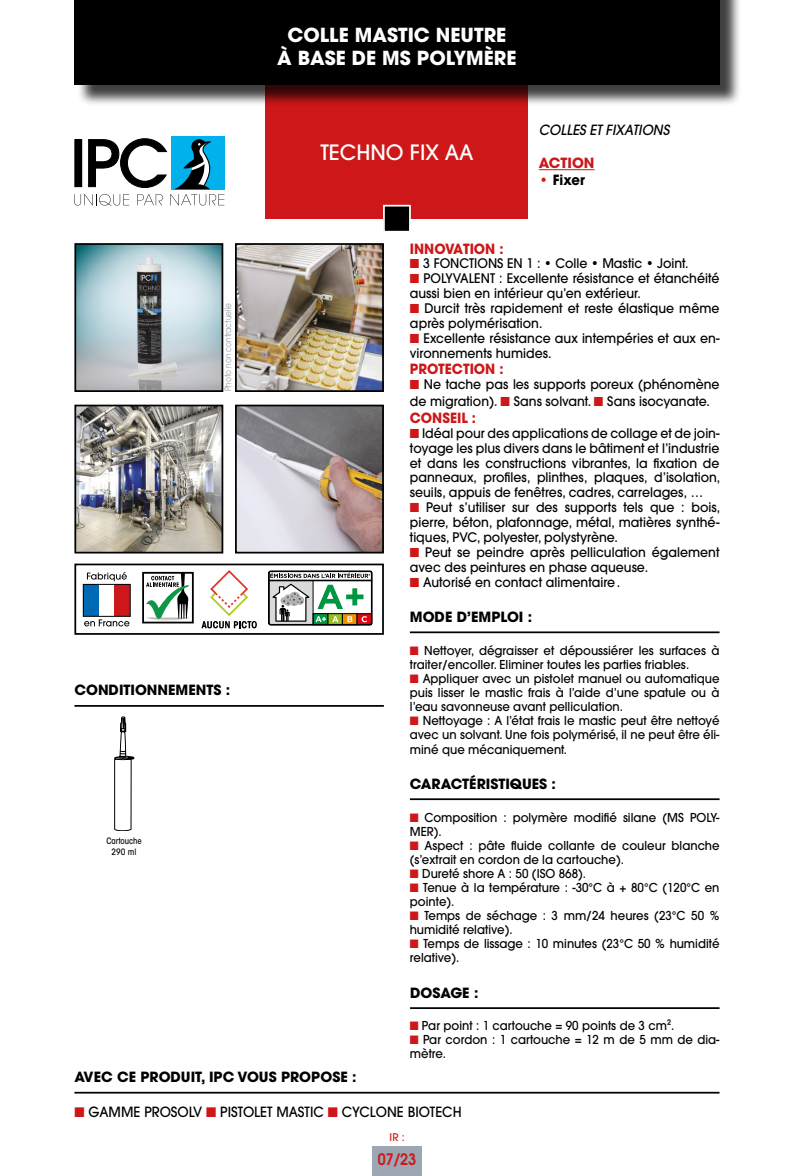
<style>
.page{position:relative;width:794px;height:1176px;background:#fff}
.page>*{position:absolute;margin:0;border:0;box-sizing:border-box;transform-origin:0 0}
.t1{font:500 21px "ITC Avant Garde Std";color:#fff}
.t2{font:700 19.25px "ITC Avant Garde Std";color:#fff}
.t3{font:600 15.75px "ITC Avant Garde Std";color:#cd1719;scale:.9 1}
.t4{font:700 14px "ITC Avant Garde Std";color:#000}
.t5{font:500 14px "ITC Avant Garde Std";color:#000;scale:.95 1}
.t6{font:700 14px "ITC Avant Garde Std";color:#cd1719;scale:.95 1}
.t7{font:italic 500 14px "ITC Avant Garde Std";color:#000;scale:.95 1}
.t8{font:700 14px "ITC Avant Garde Std";color:#cd1719}
.t9{font:700 14px "ITC Avant Garde Std";color:#000;scale:.95 1}
.t10{font:500 13.12px/14.9px "ITC Avant Garde Std";color:#000;scale:.95 1}
.t11{font:500 12.25px/14px "ITC Avant Garde Std";color:#000;scale:.95 1}
.t12{font:500 10.5px "ITC Avant Garde Std";color:#cd1719}
.t13{font:8.75px "ITC Avant Garde Std";color:#91989c;scale:.85 1}
.t14{font:500 condensed 8.75px "ITC Avant Garde Std";color:#000}
.s1{color:#cd1719}
</style>
<div class="page">
<div style="left:74px;top:563px;width:310px;height:72px;border:2px solid #000"></div>
<div style="left:266px;top:79px;width:262px;height:140px;background:#cd1719"></div>
<div style="left:77px;top:0;width:664px;height:106px;background:#000;opacity:.75"></div>
<div style="left:74px;top:0;width:645px;height:84px;background:#000"></div>
<div style="left:372px;top:1146px;width:50px;height:30px;background:#9ca7b3"></div>
<div style="left:171px;top:136px;width:53px;height:53px;background:#00b1eb"></div>
<svg style="left:74px;top:138px;width:150px;height:67px"></svg>
<div style="left:384px;top:206px;width:26px;height:26px;background:#000"></div>
<div style="left:383px;top:205px;width:28px;height:28px;border:2px solid #fff"></div>
<hr style="left:74px;top:705px;width:310px;height:2px;background:#000">
<hr style="left:410px;top:631px;width:309px;height:2px;background:#000">
<hr style="left:410px;top:798px;width:309px;height:2px;background:#000">
<hr style="left:74px;top:1092px;width:645px;height:1px;background:#000">
<hr style="left:410px;top:1007px;width:309px;height:2px;background:#000">
<hr style="left:539px;top:169px;width:55px;height:1px;background:#cd1719">
<div style="left:83px;top:584px;width:16px;height:32px;background:#0069b4"></div>
<div style="left:115px;top:584px;width:15px;height:32px;background:#cd1719"></div>
<div style="left:83px;top:584px;width:48px;height:33px;border:1px solid #000"></div>
<svg style="left:87px;top:572px;width:40px;height:9px"></svg>
<svg style="left:84px;top:619px;width:45px;height:7px"></svg>
<div style="left:142px;top:572px;width:52px;height:51px;border:2px solid #000"></div>
<svg style="left:146px;top:572px;width:44px;height:52px"></svg>
<svg style="left:115px;top:717px;width:19px;height:114px"></svg>
<svg style="left:268px;top:571px;width:104px;height:54px"></svg>
<img style="left:77px;top:246px;width:143px;height:143px">
<div style="left:74px;top:243px;width:149px;height:149px;border:2px solid #000"></div>
<img style="left:77px;top:408px;width:143px;height:142px">
<div style="left:74px;top:405px;width:149px;height:148px;border:2px solid #000"></div>
<img style="left:238px;top:246px;width:143px;height:143px">
<div style="left:235px;top:243px;width:149px;height:149px;border:2px solid #000"></div>
<img style="left:238px;top:408px;width:143px;height:142px">
<div style="left:235px;top:405px;width:149px;height:148px;border:2px solid #000"></div>
<svg style="left:201px;top:570px;width:56px;height:58px"></svg>
<p class="t13" style="left:223px;top:391px;width:105px;rotate:-90deg">Photo non contractuelle</p>
<p class="t4" style="left:74px;top:681px;width:157px">CONDITIONNEMENTS :</p>
<p class="t14" style="left:106px;top:836px;width:37px">Cartouche</p>
<p class="t14" style="left:112px;top:846px;width:26px">290 ml</p>
<p class="t2" style="left:287px;top:22px;width:220px">COLLE MASTIC NEUTRE</p>
<p class="t2" style="left:277px;top:45px;width:241px">À BASE DE MS POLYMÈRE</p>
<p class="t1" style="left:320px;top:139px;width:155px">TECHNO FIX AA</p>
<p class="t7" style="left:539px;top:121px;width:139px">COLLES ET FIXATIONS</p>
<p class="t8" style="left:539px;top:154px;width:57px">ACTION</p>
<p class="t9" style="left:539px;top:171px;width:50px"><span class="s1">•</span> Fixer</p>
<p class="t6" style="left:410px;top:239px;width:100px">INNOVATION :</p>
<p class="t10" style="left:410px;top:256px;width:295px"><span class="s1">■</span> 3 FONCTIONS EN 1 : • Colle • Mastic • Joint.</p>
<p class="t10" style="left:410px;top:271px;width:327px"><span class="s1">■</span> POLYVALENT : Excellente résistance et étanchéité aussi bien en intérieur qu’en extérieur.</p>
<p class="t10" style="left:410px;top:301px;width:327px"><span class="s1">■</span> Durcit très rapidement et reste élastique même après polymérisation.</p>
<p class="t10" style="left:410px;top:330px;width:327px"><span class="s1">■</span> Excellente résistance aux intempéries et aux en&shy;vironnements humides.</p>
<p class="t6" style="left:410px;top:360px;width:100px">PROTECTION :</p>
<p class="t10" style="left:410px;top:376px;width:327px;line-height:16.8px"><span class="s1">■</span> Ne tache pas les supports poreux (phénomène de migration). <span class="s1">■</span> Sans solvant. <span class="s1">■</span> Sans isocyanate.</p>
<p class="t6" style="left:410px;top:408px;width:71px">CONSEIL :</p>
<p class="t10" style="left:410px;top:425px;width:328px;text-align:justify"><span class="s1">■</span> Idéal pour des applications de collage et de join&shy;toyage les plus divers dans le bâtiment et l’industrie et dans les constructions vibrantes, la fixation de panneaux, profiles, plinthes, plaques, d’isolation, seuils, appuis de fenêtres, cadres, carrelages, …</p>
<p class="t10" style="left:410px;top:500px;width:328px;text-align:justify"><span class="s1">■</span> Peut s’utiliser sur des supports tels que : bois, pierre, béton, plafonnage, métal, matières synthé&shy;tiques, PVC, polyester, polystyrène.</p>
<p class="t10" style="left:410px;top:544px;width:327px"><span class="s1">■</span> Peut se peindre après pelliculation également avec des peintures en phase aqueuse.</p>
<p class="t10" style="left:410px;top:574px;width:223px"><span class="s1">■</span> Autorisé en contact alimentaire.</p>
<p class="t4" style="left:410px;top:607px;width:124px">MODE D’EMPLOI :</p>
<p class="t11" style="left:410px;top:644px;width:327px"><span class="s1">■</span> Nettoyer, dégraisser et dépoussiérer les surfaces à traiter/encoller. Eliminer toutes les parties friables.</p>
<p class="t11" style="left:410px;top:672px;width:327px;text-align:justify"><span class="s1">■</span> Appliquer avec un pistolet manuel ou automatique puis lisser le mastic frais à l’aide d’une spatule ou à l’eau savonneuse avant pelliculation.</p>
<p class="t11" style="left:410px;top:714px;width:327px;text-align:justify"><span class="s1">■</span> Nettoyage : A l’état frais le mastic peut être nettoyé avec un solvant. Une fois polymérisé, il ne peut être éli&shy;miné que mécaniquement.</p>
<p class="t4" style="left:410px;top:774px;width:148px">CARACTÉRISTIQUES :</p>
<p class="t11" style="left:410px;top:811px;width:327px"><span class="s1">■</span> Composition : polymère modifié silane (MS POLY-<br>MER).</p>
<p class="t11" style="left:410px;top:839px;width:327px"><span class="s1">■</span> Aspect : pâte fluide collante de couleur blanche (s’extrait en cordon de la cartouche).</p>
<p class="t11" style="left:410px;top:867px;width:187px"><span class="s1">■</span> Dureté shore A : 50 (ISO 868).</p>
<p class="t11" style="left:410px;top:881px;width:327px"><span class="s1">■</span> Tenue à la température : -30°C à + 80°C (120°C en pointe).</p>
<p class="t11" style="left:410px;top:909px;width:327px"><span class="s1">■</span> Temps de séchage : 3 mm/24 heures (23°C 50 % humidité relative).</p>
<p class="t11" style="left:410px;top:937px;width:327px"><span class="s1">■</span> Temps de lissage : 10 minutes (23°C 50 % humidité relative).</p>
<p class="t4" style="left:410px;top:983px;width:70px">DOSAGE :</p>
<p class="t11" style="left:410px;top:1018px;width:280px"><span class="s1">■</span> Par point : 1 cartouche = 90 points de 3 cm².</p>
<p class="t11" style="left:410px;top:1032px;width:327px"><span class="s1">■</span> Par cordon : 1 cartouche = 12 m de 5 mm de dia&shy;mètre.</p>
<p class="t4" style="left:74px;top:1067px;width:283px">AVEC CE PRODUIT, IPC VOUS PROPOSE :</p>
<p class="t5" style="left:74px;top:1103px;width:409px"><span class="s1">■</span> GAMME PROSOLV <span class="s1">■</span> PISTOLET MASTIC <span class="s1">■</span> CYCLONE BIOTECH</p>
<p class="t12" style="left:390px;top:1130px;width:16px">IR :</p>
<p class="t3" style="left:378px;top:1149px;width:44px">07/23</p>
</div>
